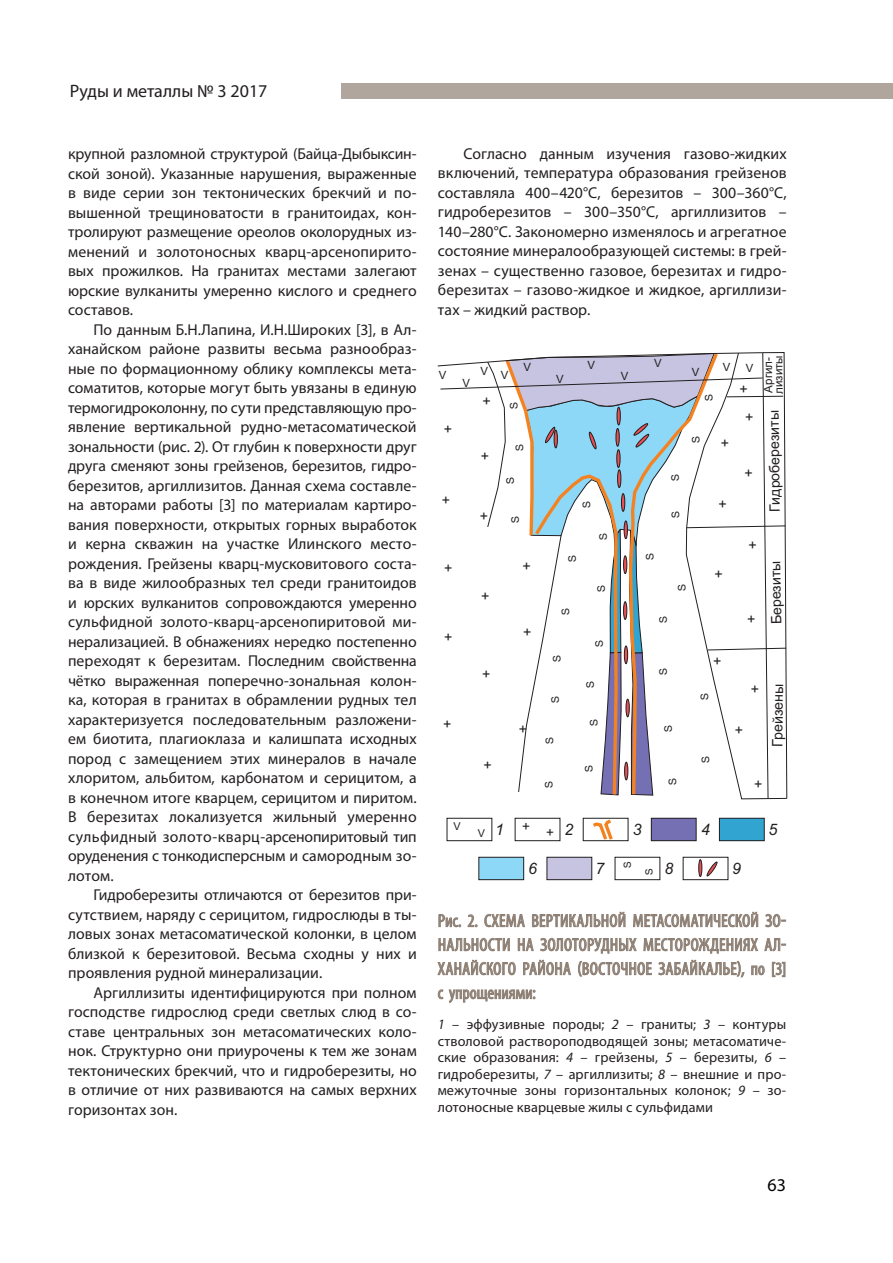
<style>
.page{position:relative;width:893px;height:1263px;background:#fff}
.page>*{position:absolute;margin:0;border:0;box-sizing:border-box;transform-origin:0 0}
.Названия{font:condensed 18px/24px "Myriad Pro";letter-spacing:.015em;color:#8e8075;text-align:justify}
.t1{font:18px "Myriad Pro";color:#231f20}
.t2{font:18px "Myriad Pro";color:#000}
.Осн_т{font:15.75px/19.5px "Myriad Pro";letter-spacing:.005em;color:#231f20;text-align:justify}
.t3{font:italic 15.75px "Arial";color:#231f20}
.t4{font:14.55px "Arial";color:#231f20}
.Подрисуночная{font:14.25px/16.5px "Myriad Pro";letter-spacing:.01em;color:#231f20;text-align:justify}
.t5{font:14.25px "Arial";color:#231f20}
.t6{font:11.7px "Arial";color:#231f20}
.t7{font:11.4px "Arial";color:#231f20}
.t8{font:10.8px "Arial";color:#231f20}
.s1{font-style:italic}
</style>
<div class="page">
<div style="left:342px;top:83px;width:551px;height:15px;background:#b0a69e"></div>
<div style="left:447px;top:818px;width:45px;height:23px;border:1px solid #231f20"></div>
<div style="left:515px;top:818px;width:45px;height:23px;border:1px solid #231f20"></div>
<div style="left:651px;top:818px;width:45px;height:23px;background:#756fb3"></div>
<div style="left:651px;top:818px;width:46px;height:23px;border:1px solid #231f20"></div>
<div style="left:719px;top:818px;width:45px;height:23px;background:#32a4d2"></div>
<div style="left:719px;top:818px;width:46px;height:23px;border:1px solid #231f20"></div>
<div style="left:479px;top:857px;width:45px;height:23px;background:#8dd7f7"></div>
<div style="left:478px;top:857px;width:46px;height:23px;border:1px solid #231f20"></div>
<div style="left:583px;top:818px;width:45px;height:23px;border:1px solid #231f20"></div>
<svg style="left:589px;top:817px;width:26px;height:25px"></svg>
<div style="left:547px;top:857px;width:45px;height:23px;background:#c6c4e1"></div>
<div style="left:546px;top:857px;width:46px;height:23px;border:1px solid #231f20"></div>
<div style="left:615px;top:857px;width:45px;height:23px;border:1px solid #231f20"></div>
<svg style="left:706px;top:861px;width:12px;height:15px"></svg>
<div style="left:699px;top:859px;width:3px;height:18px;border:1px solid #231f20;border-radius:50%"></div>
<div style="left:683px;top:857px;width:45px;height:23px;border:1px solid #231f20"></div>
<svg style="left:439px;top:914px;width:22px;height:13px"></svg>
<svg style="left:468px;top:914px;width:9px;height:13px"></svg>
<svg style="left:484px;top:913px;width:41px;height:15px"></svg>
<svg style="left:532px;top:912px;width:93px;height:15px"></svg>
<svg style="left:633px;top:912px;width:125px;height:16px"></svg>
<svg style="left:765px;top:914px;width:21px;height:13px"></svg>
<svg style="left:439px;top:937px;width:71px;height:14px"></svg>
<svg style="left:518px;top:938px;width:16px;height:13px"></svg>
<svg style="left:540px;top:938px;width:96px;height:15px"></svg>
<svg style="left:643px;top:937px;width:115px;height:16px"></svg>
<svg style="left:764px;top:938px;width:22px;height:13px"></svg>
<svg style="left:438px;top:960px;width:78px;height:15px"></svg>
<svg style="left:523px;top:960px;width:48px;height:15px"></svg>
<svg style="left:578px;top:961px;width:74px;height:15px"></svg>
<svg style="left:658px;top:960px;width:86px;height:17px"></svg>
<svg style="left:751px;top:965px;width:14px;height:10px"></svg>
<svg style="left:772px;top:962px;width:13px;height:15px"></svg>
<svg style="left:438px;top:989px;width:5px;height:10px"></svg>
<svg style="left:449px;top:989px;width:86px;height:14px"></svg>
<svg style="left:437px;top:352px;width:351px;height:447px"></svg>
<p class="t1" style="left:70px;top:80px;width:199px">Руды и металлы № 3 2017</p>
<p class="Осн_т" style="left:68px;top:144px;width:350px">крупной разломной структурой (Байца-Дыбыксин&shy;ской зоной). Указанные нарушения, выраженные в виде серии зон тектонических брекчий и по&shy;вышенной трещиноватости в гранитоидах, кон&shy;тролируют размещение ореолов околорудных из&shy;менений и золотоносных кварц-арсенопирито&shy;вых прожилков. На гранитах местами залегают юрские вулканиты умеренно кислого и среднего составов.</p>
<p class="Осн_т" style="left:68px;top:319px;width:350px;text-indent:26px">По данным Б.Н.Лапина, И.Н.Широких [3], в Ал&shy;ханайском районе развиты весьма разнообраз&shy;ные по формационному облику комплексы мета&shy;соматитов, которые могут быть увязаны в единую термогидроколонну, по сути представляющую про&shy;явление вертикальной рудно-метасоматической зональности (рис. 2). От глубин к поверхности друг друга сменяют зоны грейзенов, березитов, гидро&shy;березитов, аргиллизитов. Данная схема составле&shy;на авторами работы [3] по материалам картиро&shy;вания поверхности, открытых горных выработок и керна скважин на участке Илинского место&shy;рождения. Грейзены кварц-мусковитового соста&shy;ва в виде жилообразных тел среди гранитоидов и юрских вулканитов сопровождаются умеренно сульфидной золото-кварц-арсенопиритовой ми&shy;нерализацией. В обнажениях нередко постепенно переходят к березитам. Последним свойственна чётко выраженная поперечно-зональная колон&shy;ка, которая в гранитах в обрамлении рудных тел характеризуется последовательным разложени&shy;ем биотита, плагиоклаза и калишпата исходных пород с замещением этих минералов в начале хлоритом, альбитом, карбонатом и серицитом, а в конечном итоге кварцем, серицитом и пиритом.<br>В березитах локализуется жильный умеренно сульфидный золото-кварц-арсенопиритовый тип оруденения с тонкодисперсным и самородным зо&shy;лотом.</p>
<p class="Осн_т" style="left:68px;top:885px;width:350px;text-indent:26px">Гидроберезиты отличаются от березитов при&shy;сутствием, наряду с серицитом, гидрослюды в ты&shy;ловых зонах метасоматической колонки, в целом близкой к березитовой. Весьма сходны у них и проявления рудной минерализации.</p>
<p class="Осн_т" style="left:68px;top:982px;width:350px;text-indent:26px">Аргиллизиты идентифицируются при полном господстве гидрослюд среди светлых слюд в со&shy;ставе центральных зон метасоматических коло&shy;нок. Структурно они приурочены к тем же зонам тектонических брекчий, что и гидроберезиты, но в отличие от них развиваются на самых верхних горизонтах зон.</p>
<p class="Осн_т" style="left:438px;top:143px;width:350px;text-indent:26px">Согласно данным изучения газово-жидких включений, температура образования грейзенов составляла 400–420°С, березитов – 300–360°С, гидроберезитов – 300–350°С, аргиллизитов – 140–280°С. Закономерно изменялось и агрегатное состояние минералообразующей системы: в грей&shy;зенах – существенно газовое, березитах и гидро&shy;березитах – газово-жидкое и жидкое, аргиллизи&shy;тах – жидкий раствор.</p>
<p class="t7" style="left:439px;top:368px;width:9px">V</p>
<p class="t5" style="left:444px;top:419px;width:10px">+</p>
<p class="t7" style="left:463px;top:375px;width:9px">V</p>
<p class="t7" style="left:481px;top:365px;width:29px">V V</p>
<p class="t7" style="left:523px;top:360px;width:9px">V</p>
<p class="t7" style="left:588px;top:357px;width:9px">V</p>
<p class="t7" style="left:556px;top:371px;width:9px">V</p>
<p class="t7" style="left:621px;top:368px;width:9px">V</p>
<p class="t5" style="left:482px;top:392px;width:10px">+</p>
<p class="t5" style="left:481px;top:447px;width:10px">+</p>
<p class="t5" style="left:442px;top:490px;width:10px">+</p>
<p class="t5" style="left:480px;top:506px;width:10px">+</p>
<p class="t7" style="left:654px;top:355px;width:9px">V</p>
<p class="t7" style="left:692px;top:365px;width:9px">V</p>
<p class="t7" style="left:723px;top:359px;width:9px">V</p>
<p class="t7" style="left:746px;top:361px;width:9px">V</p>
<p class="t5" style="left:739px;top:380px;width:10px">+</p>
<p class="t5" style="left:721px;top:434px;width:10px">+</p>
<p class="t5" style="left:718px;top:495px;width:10px">+</p>
<p class="t5" style="left:745px;top:408px;width:10px">+</p>
<p class="t5" style="left:744px;top:464px;width:10px">+</p>
<p class="t6" style="left:771px;top:394px;width:40px;rotate:-91deg">лизиты</p>
<p class="t5" style="left:766px;top:512px;width:156px;rotate:-91deg">Гидроберезиты <sup>Аргил-</sup></p>
<p class="t5" style="left:748px;top:535px;width:10px">+</p>
<p class="t5" style="left:444px;top:559px;width:10px">+</p>
<p class="t5" style="left:481px;top:587px;width:10px">+</p>
<p class="t5" style="left:522px;top:556px;width:10px">+</p>
<p class="t5" style="left:714px;top:565px;width:10px">+</p>
<p class="t5" style="left:747px;top:610px;width:10px">+</p>
<p class="t5" style="left:767px;top:625px;width:65px;rotate:-91deg">Березиты</p>
<p class="t5" style="left:444px;top:627px;width:10px">+</p>
<p class="t5" style="left:523px;top:623px;width:10px">+</p>
<p class="t5" style="left:713px;top:652px;width:10px">+</p>
<p class="t5" style="left:482px;top:664px;width:10px">+</p>
<p class="t5" style="left:443px;top:714px;width:10px">+</p>
<p class="t5" style="left:519px;top:720px;width:10px">+</p>
<p class="t5" style="left:751px;top:679px;width:10px">+</p>
<p class="t5" style="left:735px;top:721px;width:10px">+</p>
<p class="t4" style="left:768px;top:746px;width:65px;rotate:-89deg">Грейзены</p>
<p class="t5" style="left:484px;top:755px;width:10px">+</p>
<p class="t5" style="left:754px;top:774px;width:10px">+</p>
<p class="t8" style="left:454px;top:819px;width:9px">V</p>
<p class="t3" style="left:478px;top:819px;width:97px"><sub>V</sub>1 <sup>+</sup> <sub>+</sub>2</p>
<p class="t3" style="left:701px;top:819px;width:10px">4</p>
<p class="t3" style="left:769px;top:819px;width:10px">5</p>
<p class="t3" style="left:528px;top:858px;width:10px">6</p>
<p class="t3" style="left:633px;top:819px;width:10px">3</p>
<p class="t3" style="left:595px;top:858px;width:10px">7</p>
<p class="t3" style="left:665px;top:858px;width:10px">8</p>
<p class="t3" style="left:732px;top:858px;width:10px">9</p>
<p class="Названия" style="left:438px;top:908px;width:350px">Рис. 2. СХЕМА ВЕРТИКАЛЬНОЙ МЕТАСОМАТИЧЕСКОЙ ЗО-НАЛЬНОСТИ НА ЗОЛОТОРУДНЫХ МЕСТОРОЖДЕНИЯХ АЛ-ХАНАЙСКОГО РАЙОНА (ВОСТОЧНОЕ ЗАБАЙКАЛЬЕ), по [3] с упрощениями:</p>
<p class="Подрисуночная" style="left:438px;top:1016px;width:350px"><span class="s1">1</span> – эффузивные породы; <span class="s1">2</span> – граниты; <span class="s1">3</span> – контуры стволовой раствороподводящей зоны; метасоматиче&shy;ские образования: <span class="s1">4</span> – грейзены, <span class="s1">5</span> – березиты, <span class="s1">6</span> – гидроберезиты, <span class="s1">7</span> – аргиллизиты; <span class="s1">8</span> – внешние и про&shy;межуточные зоны горизонтальных колонок; <span class="s1">9</span> – зо&shy;лотоносные кварцевые жилы с сульфидами</p>
<p class="t2" style="left:768px;top:1173px;width:20px">63</p>
</div>
